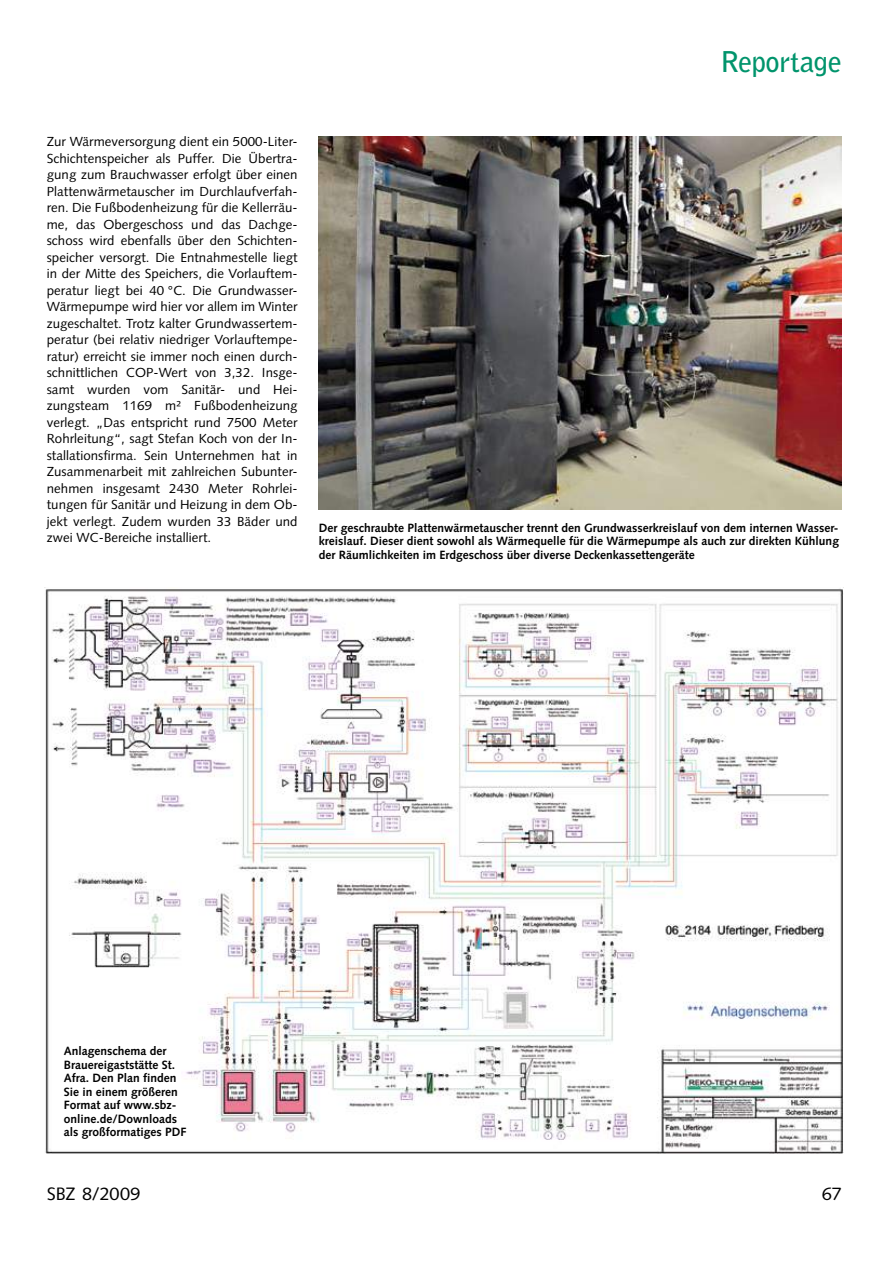
<style>
.page{position:relative;width:893px;height:1263px;background:#fff}
.page>*{position:absolute;margin:0;border:0;box-sizing:border-box;transform-origin:0 0}
.t1{font:700 28.5px "Bell Gothic Std";letter-spacing:-.015em;color:#00946c}
.t2{font:18px "Syntax LT Std";letter-spacing:.005em;color:#000}
.t3{font:13.2px/16.5px "Syntax LT Std";letter-spacing:.005em;color:#000;text-align:justify}
.t4{font:700 12px/13.5px "Syntax LT Std";color:#000;text-align:justify}
</style>
<div class="page">
<img style="left:45px;top:588px;width:798px;height:565px">
<img style="left:319px;top:136px;width:523px;height:373px">
<h1 class="t1" style="left:720px;top:45px;width:123px">Reportage</h1>
<p class="t3" style="left:47px;top:133px;width:252px">Zur Wärmeversorgung dient ein 5000-Liter-Schichtenspeicher als Puffer. Die Übertra&shy;gung zum Brauchwasser erfolgt über einen Plattenwärmetauscher im Durchlaufverfah&shy;ren. Die Fußbodenheizung für die Kellerräu&shy;me, das Obergeschoss und das Dachge&shy;schoss wird ebenfalls über den Schichten&shy;speicher versorgt. Die Entnahmestelle liegt in der Mitte des Speichers, die Vorlauftem&shy;peratur liegt bei 40 °C. Die Grundwasser-Wärmepumpe wird hier vor allem im Winter zugeschaltet. Trotz kalter Grundwassertem&shy;peratur (bei relativ niedriger Vorlauftempe&shy;ratur) erreicht sie immer noch einen durch&shy;schnittlichen COP-Wert von 3,32. Insge&shy;samt wurden vom Sanitär- und Hei&shy;zungsteam 1169 m² Fußbodenheizung verlegt. „Das entspricht rund 7500 Meter Rohrleitung“, sagt Stefan Koch von der In&shy;stallationsfirma. Sein Unternehmen hat in Zusammenarbeit mit zahlreichen Subunter&shy;nehmen insgesamt 2430 Meter Rohrlei&shy;tungen für Sanitär und Heizung in dem Ob&shy;jekt verlegt. Zudem wurden 33 Bäder und zwei WC-Bereiche installiert.</p>
<p class="t4" style="left:319px;top:521px;width:522px">Der geschraubte Plattenwärmetauscher trennt den Grundwasserkreislauf von dem internen Wasser&shy;kreislauf. Dieser dient sowohl als Wärmequelle für die Wärmepumpe als auch zur direkten Kühlung der Räumlichkeiten im Erdgeschoss über diverse Deckenkassettengeräte</p>
<p class="t4" style="left:64px;top:1044px;width:124px;text-align:left">Anlagenschema der<br>Brauereigaststätte St.<br>Afra. Den Plan finden<br>Sie in einem größeren<br>Format auf www.sbz&shy;online.de/Downloads als großformatiges PDF</p>
<h2 class="t2" style="left:47px;top:1183px;width:95px">SBZ 8/2009</h2>
<h2 class="t2" style="left:822px;top:1183px;width:22px">67</h2>
</div>
